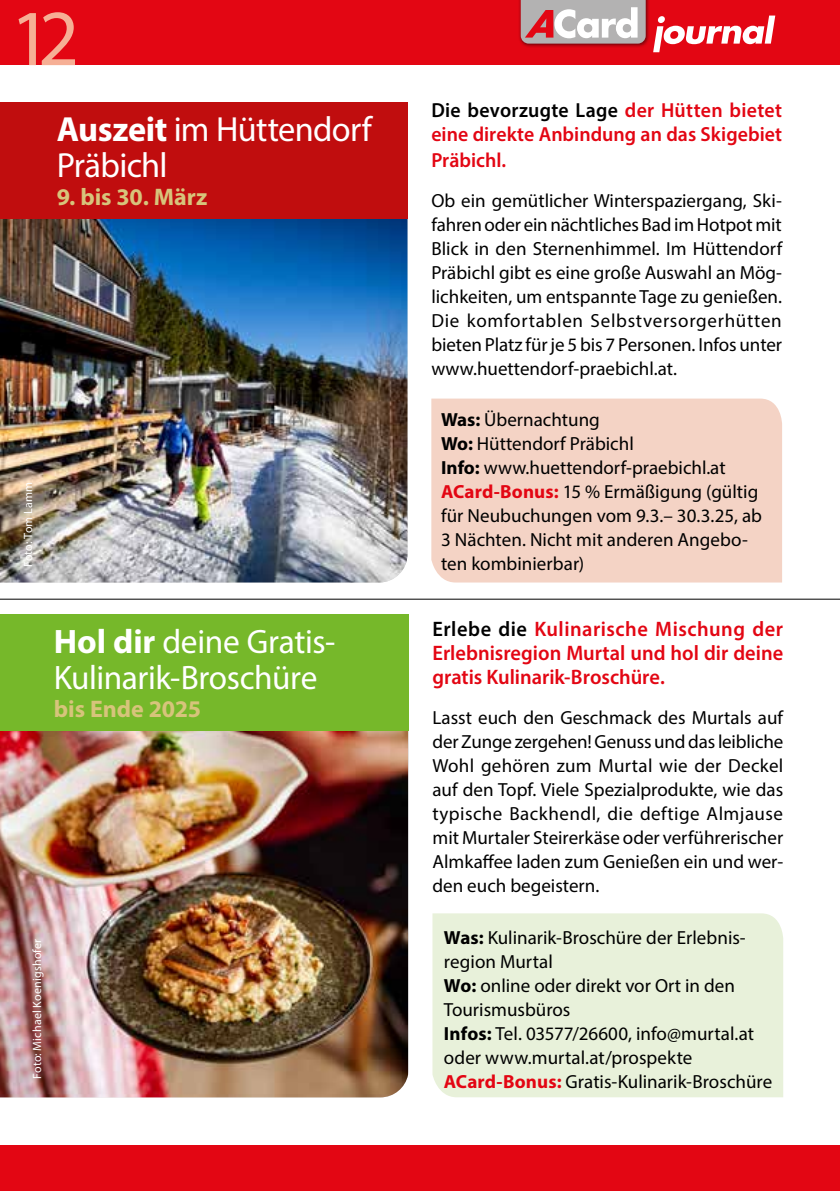
<style>
.page{position:relative;width:840px;height:1191px;background:#fff}
.page>*{position:absolute;margin:0;border:0;box-sizing:border-box;transform-origin:0 0}
.t1{font:80px "Myriad Pro";color:#f6af95}
.t2{font:35px/36px "Myriad Pro";letter-spacing:-.02em;color:#fff}
.t3{font:34px/36px "Myriad Pro";letter-spacing:-.015em;color:#fff}
.t4{font:700 24px "Myriad Pro";color:#d7c47b}
.t5{font:600 21px/24px "Myriad Pro";color:#e30613;text-align:justify}
.t6{font:600 20.4px/24.6px "Myriad Pro";color:#e30613;text-align:justify}
.t7{font:19px/24px "Myriad Pro";color:#000;text-align:justify}
.t8{font:12px "Myriad Pro";letter-spacing:.015em;color:#fff}
.s1{font-weight:700}
.s2{color:#000}
.s3{font-weight:700;color:#e30613}
</style>
<div class="page">
<hr style="left:0;top:599px;width:839px;height:1px;background:#000">
<div style="left:432px;top:913px;width:350px;height:184px;background:#e8f1da"></div>
<img style="left:0;top:730px;width:408px;height:367px">
<div style="left:0;top:614px;width:408px;height:116px;background:#76b82a"></div>
<div style="left:431px;top:398px;width:350px;height:184px;background:#f4d3c5"></div>
<img style="left:0;top:219px;width:407px;height:363px">
<div style="left:0;top:102px;width:407px;height:117px;background:#c00d0e"></div>
<div style="left:0;top:0;width:839px;height:65px;background:#e30613"></div>
<div style="left:518px;top:0;width:132px;height:48px;background:#000;opacity:.5"></div>
<svg style="left:520px;top:0;width:125px;height:44px"></svg>
<svg style="left:653px;top:16px;width:121px;height:36px"></svg>
<div style="left:0;top:1145px;width:839px;height:46px;background:#e30613"></div>
<p class="t1" style="left:17px;top:-11px;width:62px">12</p>
<h2 class="t2" style="left:57px;top:111px;width:318px"><span class="s1">Auszeit</span> im Hüttendorf<br>Präbichl</h2>
<p class="t4" style="left:57px;top:182px;width:152px">9. bis 30. März</p>
<p class="t8" style="left:21px;top:567px;width:87px;rotate:-90deg">Foto: Tom Lamm</p>
<h3 class="t3" style="left:54px;top:623px;width:283px"><span class="s1">Hol dir</span> deine Gratis-<br>Kulinarik-Broschüre</h3>
<p class="t4" style="left:54px;top:693px;width:149px">bis Ende 2025</p>
<p class="t8" style="left:30px;top:1079px;width:142px;rotate:-90deg">Foto: Michael Koenigshofer</p>
<p class="t6" style="left:431px;top:98px;width:352px"><span class="s2">Die bevorzugte Lage</span> der Hütten bietet eine direkte Anbindung an das Skigebiet Präbichl.</p>
<p class="t7" style="left:431px;top:188px;width:353px">Ob ein gemütlicher Winterspaziergang, Ski&shy;fahren oder ein nächtliches Bad im Hotpot mit Blick in den Sternenhimmel. Im Hüttendorf Präbichl gibt es eine große Auswahl an Mög&shy;lichkeiten, um entspannte Tage zu genießen.<br>Die komfortablen Selbstversorgerhütten bieten Platz für je 5 bis 7 Personen. Infos unter www.huettendorf-praebichl.at.</p>
<p class="t7" style="left:441px;top:407px;width:322px;text-align:left"><span class="s1">Was:</span> Übernachtung<br><span class="s1">Wo:</span> Hüttendorf Präbichl<br><span class="s1">Info:</span> www.huettendorf-praebichl.at<br><span class="s3">ACard-Bonus:</span> 15 % Ermäßigung (gültig für Neubuchungen vom 9.3.– 30.3.25, ab<br>3 Nächten. Nicht mit anderen Angebo&shy;ten kombinierbar)</p>
<p class="t5" style="left:432px;top:616px;width:352px"><span class="s2">Erlebe die</span> Kulinarische Mischung der Erlebnisregion Murtal und hol dir deine gratis Kulinarik-Broschüre.</p>
<p class="t7" style="left:432px;top:705px;width:353px">Lasst euch den Geschmack des Murtals auf der Zunge zergehen! Genuss und das leibliche Wohl gehören zum Murtal wie der Deckel auf den Topf. Viele Spezialprodukte, wie das typische Backhendl, die deftige Almjause mit Murtaler Steirerkäse oder verführerischer Almkafee laden zum Genießen ein und wer&shy;den euch begeistern.</p>
<p class="t7" style="left:443px;top:925px;width:329px;text-align:left"><span class="s1">Was:</span> Kulinarik-Broschüre der Erlebnis&shy;region Murtal<br><span class="s1">Wo:</span> online oder direkt vor Ort in den<br>Tourismusbüros<br><span class="s1">Infos:</span> Tel. 03577/26600, info@murtal.at oder www.murtal.at/prospekte<br><span class="s3">ACard-Bonus:</span> Gratis-Kulinarik-Broschüre</p>
</div>
